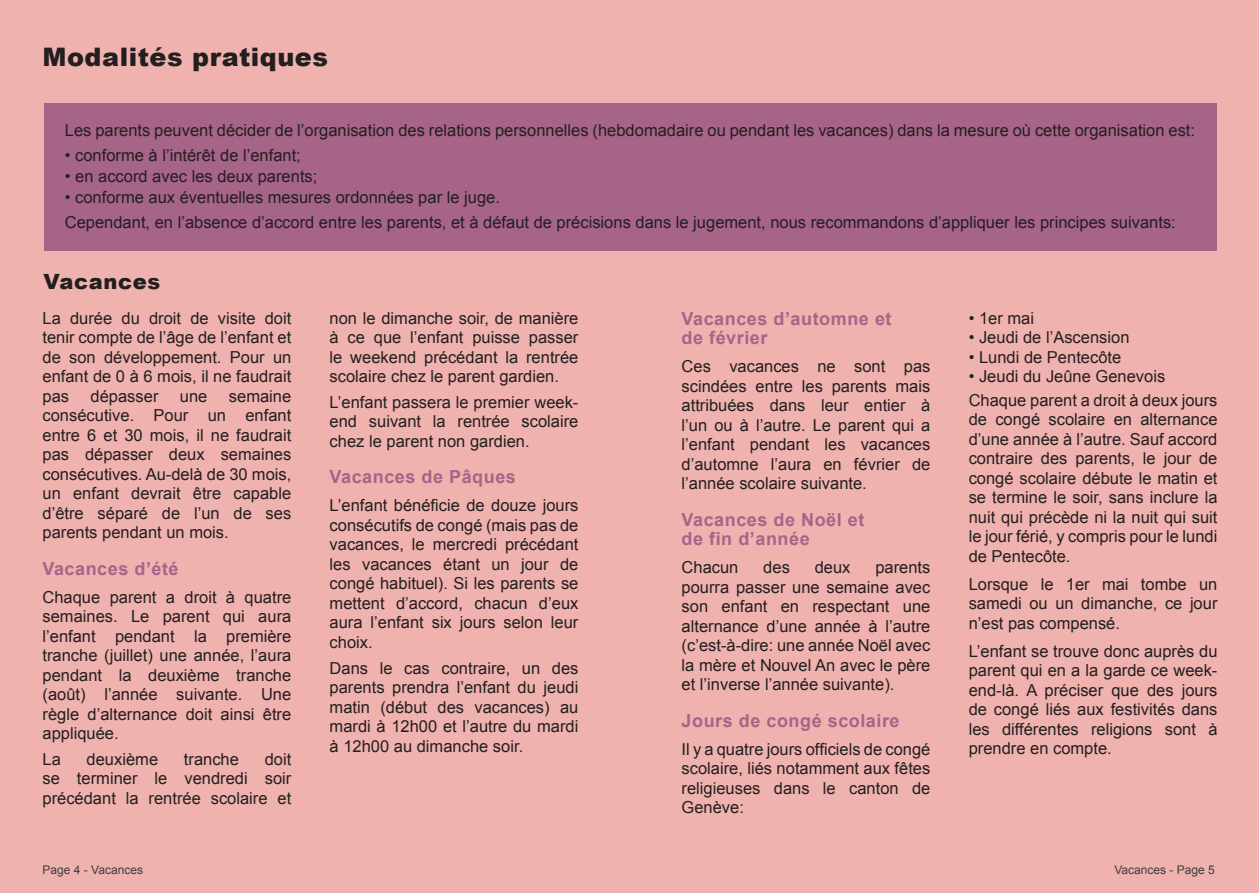
<style>
.page{position:relative;width:1259px;height:893px;background:#fff}
.page>*{position:absolute;margin:0;border:0;box-sizing:border-box;transform-origin:0 0}
.t1{font:900 25.5px "Arial";letter-spacing:.02em;color:#231f20}
.t2{font:900 21px "Arial";letter-spacing:.03em;color:#231f20}
.t3{font:700 18px "Arial";letter-spacing:.03em;color:#a66489}
.justif{font:16.5px/19.5px "Arial";color:#231f20;text-align:justify}
.t4{font:12px "Arial";color:#3e3e3f}
</style>
<div class="page">
<div style="left:0;top:0;width:651px;height:893px;background:#f0b2af"></div>
<div style="left:608px;top:0;width:651px;height:893px;background:#f0b2af"></div>
<div style="left:44px;top:103px;width:1172px;height:148px;background:#a66489"></div>
<p class="t1" style="left:43px;top:38px;width:287px">Modalités pratiques</p>
<p class="justif" style="left:65px;top:121px;width:1131px">Les parents peuvent décider de l’organisation des relations personnelles (hebdomadaire ou pendant les vacances) dans la mesure où cette organisation est:</p>
<p class="justif" style="left:65px;top:146px;width:237px">• conforme à l’intérêt de l’enfant;</p>
<p class="justif" style="left:65px;top:167px;width:254px">• en accord avec les deux parents;</p>
<p class="justif" style="left:65px;top:188px;width:436px">• conforme aux éventuelles mesures ordonnées par le juge.</p>
<p class="justif" style="left:65px;top:213px;width:1112px">Cependant, en l’absence d’accord entre les parents, et à défaut de précisions dans le jugement, nous recommandons d’appliquer les principes suivants:</p>
<p class="t2" style="left:44px;top:266px;width:118px">Vacances</p>
<p class="justif" style="left:43px;top:308px;width:250px">La durée du droit de visite doit tenir compte de l’âge de l’enfant et de son développement. Pour un enfant de 0 à 6 mois, il ne faudrait pas</p>
<p class="justif" style="left:91px;top:386px;width:69px">dépasser</p>
<p class="justif" style="left:180px;top:386px;width:29px">une</p>
<p class="justif" style="left:43px;top:386px;width:250px;text-indent:186px">semaine consécutive. Pour un enfant entre 6 et 30 mois, il ne faudrait pas dépasser deux semaines consécutives. Au-delà de 30 mois, un enfant devrait être capable d’être séparé de l’un de ses parents pendant un mois.</p>
<p class="t3" style="left:43px;top:556px;width:138px">Vacances d’été</p>
<p class="justif" style="left:43px;top:587px;width:250px">Chaque parent a droit à quatre semaines. Le parent qui aura l’enfant pendant la première tranche (juillet) une année, l’aura pendant la deuxième tranche (août) l’année suivante. Une règle d’alternance doit ainsi être appliquée.</p>
<p class="justif" style="left:43px;top:749px;width:20px">La</p>
<p class="justif" style="left:87px;top:749px;width:73px">deuxième</p>
<p class="justif" style="left:184px;top:749px;width:57px">tranche</p>
<p class="justif" style="left:43px;top:749px;width:250px;text-indent:222px">doit se terminer le vendredi soir précédant la rentrée scolaire et</p>
<p class="justif" style="left:330px;top:308px;width:250px">non le dimanche soir, de manière à ce que l’enfant puisse passer le weekend précédant la rentrée scolaire chez le parent gardien.</p>
<p class="justif" style="left:330px;top:392px;width:250px">L’enfant passera le premier week&shy;end suivant la rentrée scolaire chez le parent non gardien.</p>
<p class="t3" style="left:330px;top:465px;width:188px">Vacances de Pâques</p>
<p class="justif" style="left:330px;top:496px;width:250px">L’enfant bénéficie de douze jours consécutifs de congé (mais pas de vacances, le mercredi précédant les vacances étant un jour de congé habituel). Si les parents se mettent d’accord, chacun d’eux aura l’enfant six jours selon leur choix.</p>
<p class="justif" style="left:330px;top:658px;width:250px">Dans le cas contraire, un des parents prendra l’enfant du jeudi matin (début des vacances) au mardi à 12h00 et l’autre du mardi à 12h00 au dimanche soir.</p>
<p class="t3" style="left:681px;top:306px;width:211px">Vacances d’automne et</p>
<p class="t3" style="left:681px;top:326px;width:87px">de février</p>
<p class="justif" style="left:681px;top:357px;width:250px">Ces vacances ne sont pas scindées entre les parents mais attribuées dans leur entier à l’un ou à l’autre. Le parent qui a l’enfant pendant les vacances d’automne l’aura en février de l’année scolaire suivante.</p>
<p class="t3" style="left:681px;top:507px;width:184px">Vacances de Noël et</p>
<p class="t3" style="left:681px;top:527px;width:130px">de fin d’année</p>
<p class="justif" style="left:681px;top:558px;width:58px">Chacun</p>
<p class="justif" style="left:763px;top:558px;width:28px">des</p>
<p class="justif" style="left:814px;top:558px;width:37px">deux</p>
<p class="justif" style="left:681px;top:558px;width:250px;text-indent:194px">parents pourra passer une semaine avec son enfant en respectant une alternance d’une année à l’autre (c’est-à-dire: une année Noël avec la mère et Nouvel An avec le père et l’inverse l’année suivante).</p>
<p class="t3" style="left:681px;top:708px;width:219px">Jours de congé scolaire</p>
<p class="justif" style="left:681px;top:739px;width:250px">Il y a quatre jours officiels de congé scolaire, liés notamment aux fêtes religieuses dans le canton de Genève:</p>
<p class="justif" style="left:968px;top:308px;width:67px">• 1er mai</p>
<p class="justif" style="left:968px;top:328px;width:162px">• Jeudi de l’Ascension</p>
<p class="justif" style="left:968px;top:347px;width:154px">• Lundi de Pentecôte</p>
<p class="justif" style="left:968px;top:367px;width:198px">• Jeudi du Jeûne Genevois</p>
<p class="justif" style="left:968px;top:390px;width:250px">Chaque parent a droit à deux jours de congé scolaire en alternance d’une année à l’autre. Sauf accord contraire des parents, le jour de congé scolaire débute le matin et se termine le soir, sans inclure la nuit qui précède ni la nuit qui suit le jour férié, y compris pour le lundi de Pentecôte.</p>
<p class="justif" style="left:968px;top:574px;width:250px">Lorsque le 1er mai tombe un samedi ou un dimanche, ce jour n’est pas compensé.</p>
<p class="justif" style="left:968px;top:641px;width:250px">L’enfant se trouve donc auprès du parent qui en a la garde ce week&shy;end-là. A préciser que des jours de congé liés aux festivités dans les différentes religions sont à prendre en compte.</p>
<p class="t4" style="left:43px;top:862px;width:102px">Page 4 - Vacances</p>
<p class="t4" style="left:1114px;top:862px;width:102px">Vacances - Page 5</p>
</div>
